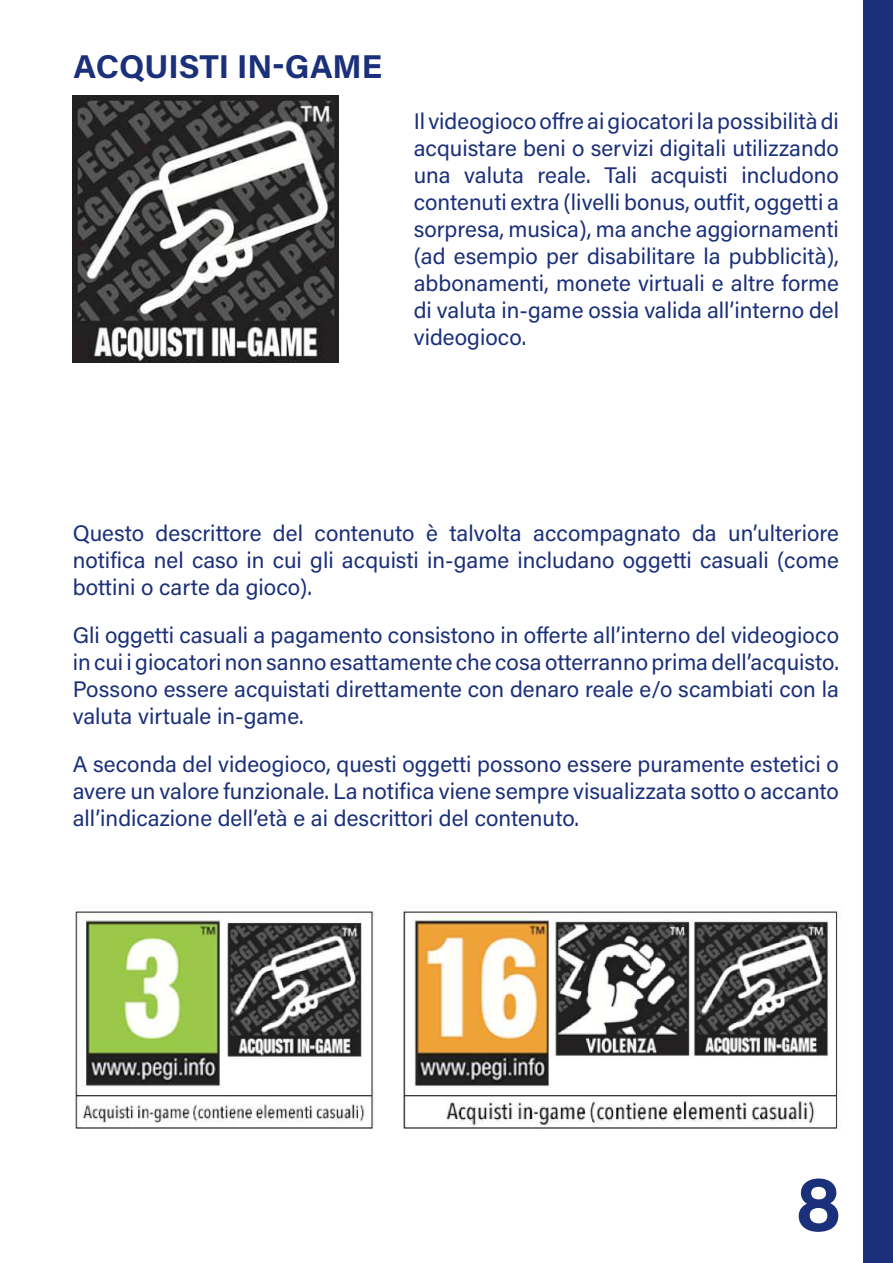
<style>
.page{position:relative;width:893px;height:1263px;background:#fff}
.page>*{position:absolute;margin:0;border:0;box-sizing:border-box;transform-origin:0 0}
.t1{font:700 75px "Acumin Pro";color:#1b307a}
.t2{font:700 33px "Acumin Pro";color:#1b307a}
.t3{font:22.5px/27px "Acumin Pro";color:#1b307a;text-align:justify}
</style>
<div class="page">
<img style="left:72px;top:96px;width:267px;height:266px">
<img style="left:74px;top:911px;width:766px;height:218px">
<div style="left:863px;top:0;width:30px;height:1263px;background:#1b307a"></div>
<h2 class="t2" style="left:74px;top:44px;width:310px">ACQUISTI IN-GAME</h2>
<p class="t3" style="left:414px;top:107px;width:427px">Il videogioco offre ai giocatori la possibilità di acquistare beni o servizi digitali utilizzando una valuta reale. Tali acquisti includono contenuti extra (livelli bonus, outfit, oggetti a sorpresa, musica), ma anche aggiornamenti (ad esempio per disabilitare la pubblicità), abbonamenti, monete virtuali e altre forme di valuta in-game ossia valida all’interno del videogioco.</p>
<p class="t3" style="left:73px;top:518px;width:768px">Questo descrittore del contenuto è talvolta accompagnato da un’ulteriore notifica nel caso in cui gli acquisti in-game includano oggetti casuali (come bottini o carte da gioco).</p>
<p class="t3" style="left:73px;top:620px;width:768px">Gli oggetti casuali a pagamento consistono in offerte all’interno del videogioco in cui i giocatori non sanno esattamente che cosa otterranno prima dell’acquisto.<br>Possono essere acquistati direttamente con denaro reale e/o scambiati con la valuta virtuale in-game.</p>
<p class="t3" style="left:73px;top:750px;width:768px">A seconda del videogioco, questi oggetti possono essere puramente estetici o avere un valore funzionale. La notifica viene sempre visualizzata sotto o accanto all’indicazione dell’età e ai descrittori del contenuto.</p>
<h1 class="t1" style="left:795px;top:1152px;width:47px">8</h1>
</div>
